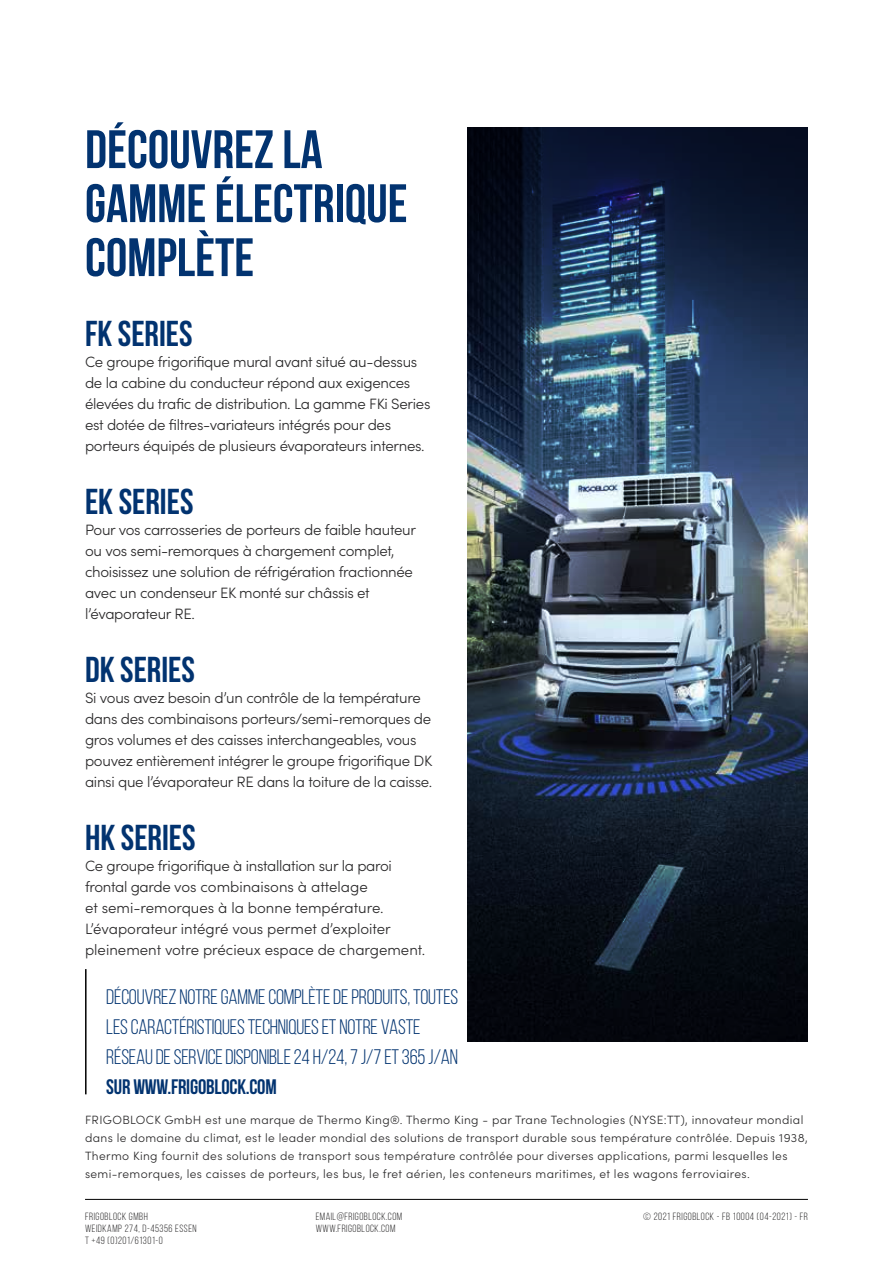
<style>
.page{position:relative;width:893px;height:1263px;background:#fff}
.page>*{position:absolute;margin:0;border:0;box-sizing:border-box;transform-origin:0 0}
.t1{font:700 54px/54px "Bebas Neue";color:#023370}
.t2{font:700 36px "Bebas Neue";color:#023370}
.t3{font:21px/30px "Bebas Neue";letter-spacing:-.01em;color:#023370}
.t4{font:700 21px "Bebas Neue";letter-spacing:-.01em;color:#023370}
.t5{font:300 15px/21px "Sofia Pro";letter-spacing:-.02em;color:#292829}
.t6{font:300 15px/21px "Sofia Pro";color:#292829}
.t7{font:300 12px/18px "Sofia Pro";letter-spacing:.03em;color:#292829}
.t8{font:10.5px/12px "Bebas Neue";letter-spacing:.05em;color:#292829}
</style>
<div class="page">
<img style="left:468px;top:128px;width:340px;height:272px">
<img style="left:468px;top:400px;width:340px;height:642px">
<hr style="left:85px;top:1199px;width:723px;height:1px;background:#000">
<hr style="left:85px;top:969px;width:2px;height:125px;background:#000">
<h1 class="t1" style="left:85px;top:122px;width:324px">DÉCOUVREZ LA<br>GAMME ÉLECTRIQUE<br>COMPLÈTE</h1>
<h2 class="t2" style="left:85px;top:314px;width:109px">FK SERIES</h2>
<p class="t5" style="left:85px;top:350px;width:347px">Ce groupe frigorifique mural avant situé au-dessus de la cabine du conducteur répond aux exigences élevées du trafic de distribution. La gamme FKi Series est dotée de filtres-variateurs intégrés pour des porteurs équipés de plusieurs évaporateurs internes.</p>
<h2 class="t2" style="left:85px;top:482px;width:110px">EK SERIES</h2>
<p class="t5" style="left:85px;top:518px;width:333px">Pour vos carrosseries de porteurs de faible hauteur ou vos semi-remorques à chargement complet, choisissez une solution de réfrigération fractionnée avec un condenseur EK monté sur châssis et l’évaporateur RE.</p>
<h2 class="t2" style="left:85px;top:650px;width:111px">DK SERIES</h2>
<p class="t5" style="left:85px;top:686px;width:349px">Si vous avez besoin d’un contrôle de la température dans des combinaisons porteurs/semi-remorques de gros volumes et des caisses interchangeables, vous pouvez entièrement intégrer le groupe frigorifique DK ainsi que l’évaporateur RE dans la toiture de la caisse.</p>
<h2 class="t2" style="left:85px;top:818px;width:112px">HK SERIES</h2>
<p class="t6" style="left:85px;top:854px;width:342px">Ce groupe frigorifique à installation sur la paroi frontal garde vos combinaisons à attelage<br>et semi‑remorques à la bonne température.<br>L’évaporateur intégré vous permet d’exploiter pleinement votre précieux espace de chargement.</p>
<h3 class="t3" style="left:106px;top:982px;width:353px">DÉCOUVREZ NOTRE GAMME COMPLÈTE DE PRODUITS, TOUTES<br>LES CARACTÉRISTIQUES TECHNIQUES ET NOTRE VASTE<br>RÉSEAU DE SERVICE DISPONIBLE 24 H/24, 7 J/7 ET 365 J/AN</h3>
<h3 class="t4" style="left:106px;top:1075px;width:172px">SUR WWW.FRIGOBLOCK.COM</h3>
<p class="t7" style="left:85px;top:1110px;width:724px">FRIGOBLOCK GmbH est une marque de Thermo King®. Thermo King - par Trane Technologies (NYSE:TT), innovateur mondial dans le domaine du climat, est le leader mondial des solutions de transport durable sous température contrôlée. Depuis 1938, Thermo King fournit des solutions de transport sous température contrôlée pour diverses applications, parmi lesquelles les semi-remorques, les caisses de porteurs, les bus, le fret aérien, les conteneurs maritimes, et les wagons ferroviaires.</p>
<p class="t8" style="left:85px;top:1210px;width:113px">FRIGOBLOCK GMBH<br>WEIDKAMP 274, D-45356 ESSEN<br>T +49 (0)201/61301-0</p>
<p class="t8" style="left:316px;top:1210px;width:88px">EMAIL@FRIGOBLOCK.COM<br>WWW.FRIGOBLOCK.COM</p>
<p class="t8" style="left:643px;top:1210px;width:166px">© 2021 FRIGOBLOCK - FB 10004 (04-2021) - FR</p>
</div>
